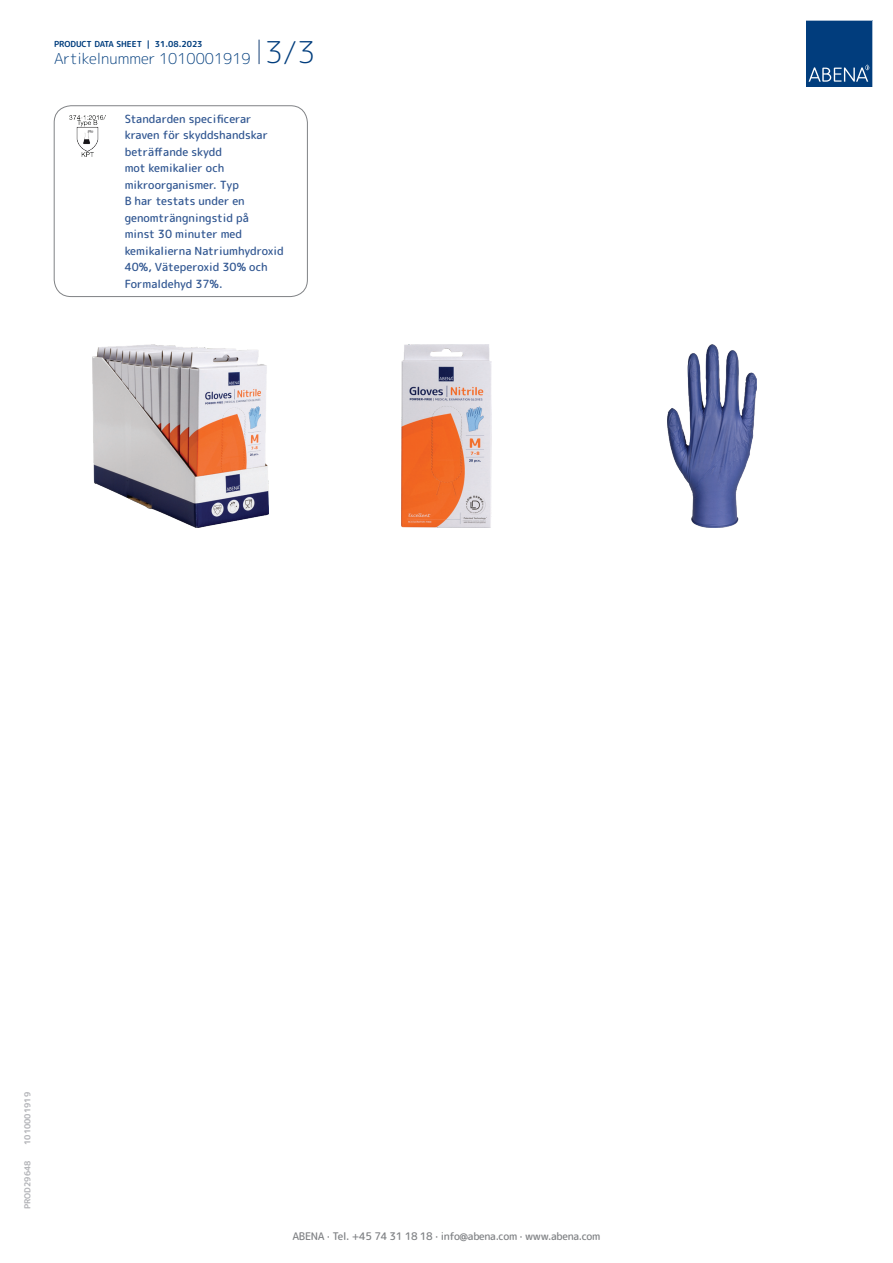
<style>
.page{position:relative;width:893px;height:1263px;background:#fff}
.page>*{position:absolute;margin:0;border:0;box-sizing:border-box;transform-origin:0 0}
.t1{font:300 15px "Rounded Mplus 1 c";color:#013d7d}
.t2{font:500 11.25px/16.5px "Rounded Mplus 1 c";color:#305691}
.t3{font:500 10.5px "Rounded Mplus 1 c";letter-spacing:-.03em;color:#808285}
.t4{font:700 8.25px "Rounded Mplus 1 c";color:#013d7d}
.t5{font:700 8.25px "Rounded Mplus 1 c";color:#b2b3b7}
.s1{font-size:30px}
</style>
<div class="page">
<svg style="left:259px;top:40px;width:1px;height:24px"></svg>
<svg style="left:806px;top:20px;width:67px;height:67px"></svg>
<img style="left:69px;top:115px;width:37px;height:41px">
<div style="left:54px;top:106px;width:254px;height:191px;border:1px solid #808285;border-radius:17px"></div>
<img style="left:92px;top:345px;width:177px;height:182px">
<img style="left:402px;top:345px;width:89px;height:182px">
<img style="left:668px;top:345px;width:89px;height:182px">
<p class="t4" style="left:54px;top:38px;width:150px">PRODUCT DATA SHEET | 31.08.2023</p>
<h1 class="t1" style="left:54px;top:48px;width:263px">Artikelnummer 1010001919 <span class="s1">3/3</span></h1>
<p class="t2" style="left:125px;top:110px;width:160px">Standarden specificerar kraven för skyddshandskar beträffande skydd<br>mot kemikalier och mikroorganismer. Typ<br>B har testats under en genomträngningstid på<br>minst 30 minuter med kemikalierna Natriumhydroxid<br>40%, Väteperoxid 30% och<br>Formaldehyd 37%.</p>
<p class="t5" style="left:22px;top:1145px;width:54px;rotate:-90deg">1010001919</p>
<p class="t5" style="left:22px;top:1209px;width:50px;rotate:-90deg">PROD29648</p>
<p class="t3" style="left:292px;top:1229px;width:309px">ABENA · Tel. +45 74 31 18 18 · info@abena.com · www.abena.com</p>
</div>
